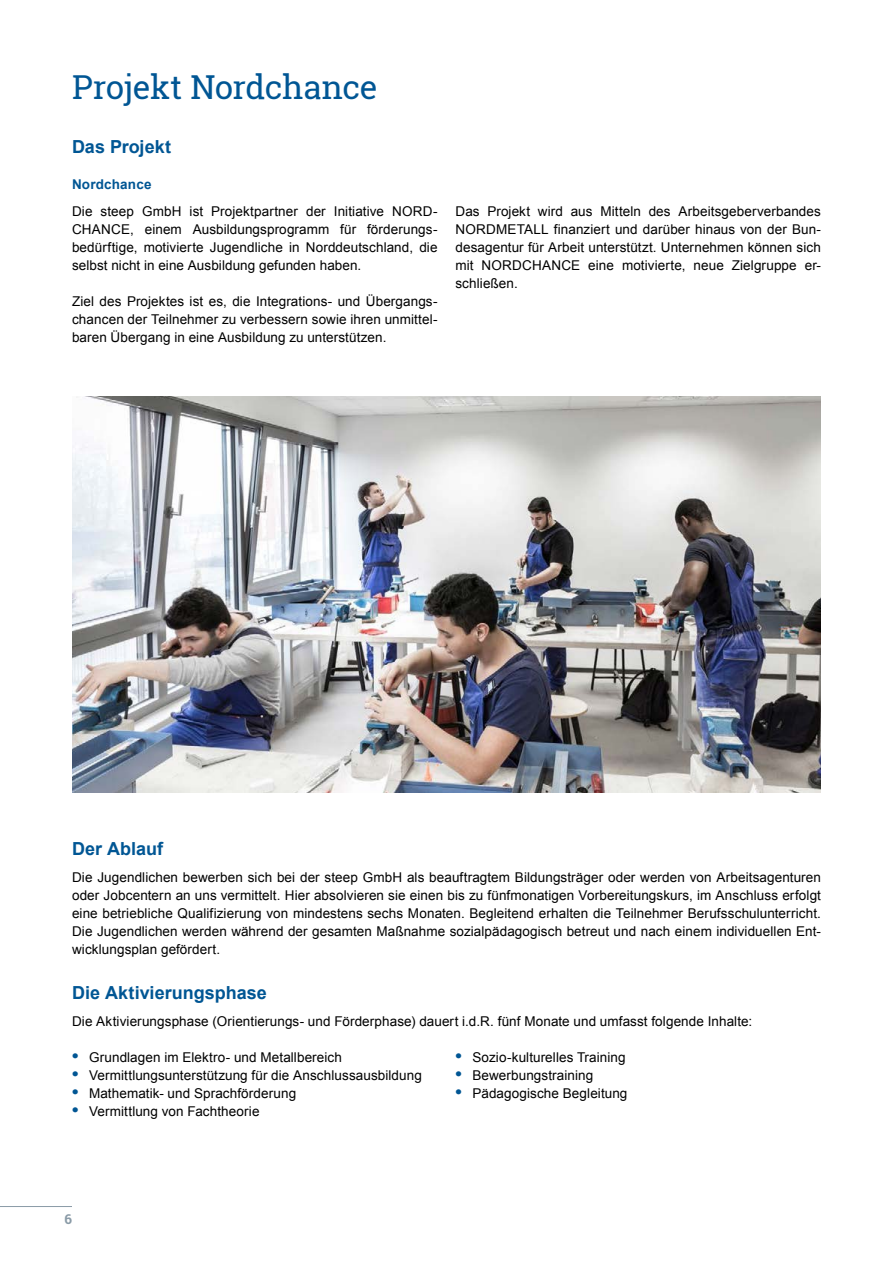
<style>
.page{position:relative;width:893px;height:1263px;background:#fff}
.page>*{position:absolute;margin:0;border:0;box-sizing:border-box;transform-origin:0 0}
.t1{font:33px "Roboto Slab";letter-spacing:-.01em;color:#005694}
.t2{font:700 18px "Arial";color:#005694}
.t3{font:13.5px/18px "Arial";letter-spacing:.005em;color:#000;text-align:justify}
.t4{font:700 13.5px "Arial";letter-spacing:.015em;color:#005694}
.t5{font:700 13.5px "Roboto Slab";color:#8a9ba7}
.s1{font-weight:700;font-size:18px;color:#005694}
</style>
<div class="page">
<hr style="left:0;top:1206px;width:72px;height:1px;background:#8a9ba7">
<img style="left:72px;top:396px;width:749px;height:396px">
<h1 class="t1" style="left:72px;top:64px;width:307px">Projekt Nordchance</h1>
<h2 class="t2" style="left:72px;top:135px;width:101px">Das Projekt</h2>
<p class="t4" style="left:72px;top:175px;width:81px">Nordchance</p>
<p class="t3" style="left:72px;top:202px;width:367px">Die steep GmbH ist Projektpartner der Initiative NORD-CHANCE, einem Ausbildungsprogramm für förderungs&shy;bedürftige, motivierte Jugendliche in Norddeutschland, die selbst nicht in eine Ausbildung gefunden haben.</p>
<p class="t3" style="left:72px;top:292px;width:367px">Ziel des Projektes ist es, die Integrations- und Übergangs&shy;chancen der Teilnehmer zu verbessern sowie ihren unmittel&shy;baren Übergang in eine Ausbildung zu unterstützen.</p>
<p class="t3" style="left:455px;top:202px;width:367px">Das Projekt wird aus Mitteln des Arbeitsgeberverbandes NORDMETALL finanziert und darüber hinaus von der Bun&shy;desagentur für Arbeit unterstützt. Unternehmen können sich mit NORDCHANCE eine motivierte, neue Zielgruppe er&shy;schließen.</p>
<h2 class="t2" style="left:72px;top:837px;width:93px">Der Ablauf</h2>
<p class="t3" style="left:72px;top:868px;width:750px">Die Jugendlichen bewerben sich bei der steep GmbH als beauftragtem Bildungsträger oder werden von Arbeitsagenturen oder Jobcentern an uns vermittelt. Hier absolvieren sie einen bis zu fünfmonatigen Vorbereitungskurs, im Anschluss erfolgt eine betriebliche Qualifizierung von mindestens sechs Monaten. Begleitend erhalten die Teilnehmer Berufsschulunterricht.<br>Die Jugendlichen werden während der gesamten Maßnahme sozialpädagogisch betreut und nach einem individuellen Ent&shy;wicklungsplan gefördert.</p>
<h2 class="t2" style="left:72px;top:981px;width:196px">Die Aktivierungsphase</h2>
<p class="t3" style="left:72px;top:1012px;width:682px">Die Aktivierungsphase (Orientierungs- und Förderphase) dauert i.d.R. fünf Monate und umfasst folgende Inhalte:</p>
<p class="t3" style="left:72px;top:1048px;width:272px"><span class="s1">•</span> Grundlagen im Elektro- und Metallbereich</p>
<p class="t3" style="left:72px;top:1066px;width:351px"><span class="s1">•</span> Vermittlungsunterstützung für die Anschlussausbildung</p>
<p class="t3" style="left:72px;top:1084px;width:226px"><span class="s1">•</span> Mathematik- und Sprachförderung</p>
<p class="t3" style="left:72px;top:1102px;width:189px"><span class="s1">•</span> Vermittlung von Fachtheorie</p>
<p class="t3" style="left:455px;top:1048px;width:171px"><span class="s1">•</span> Sozio-kulturelles Training</p>
<p class="t3" style="left:455px;top:1066px;width:139px"><span class="s1">•</span> Bewerbungstraining</p>
<p class="t3" style="left:455px;top:1084px;width:173px"><span class="s1">•</span> Pädagogische Begleitung</p>
<p class="t5" style="left:64px;top:1209px;width:9px">6</p>
</div>
